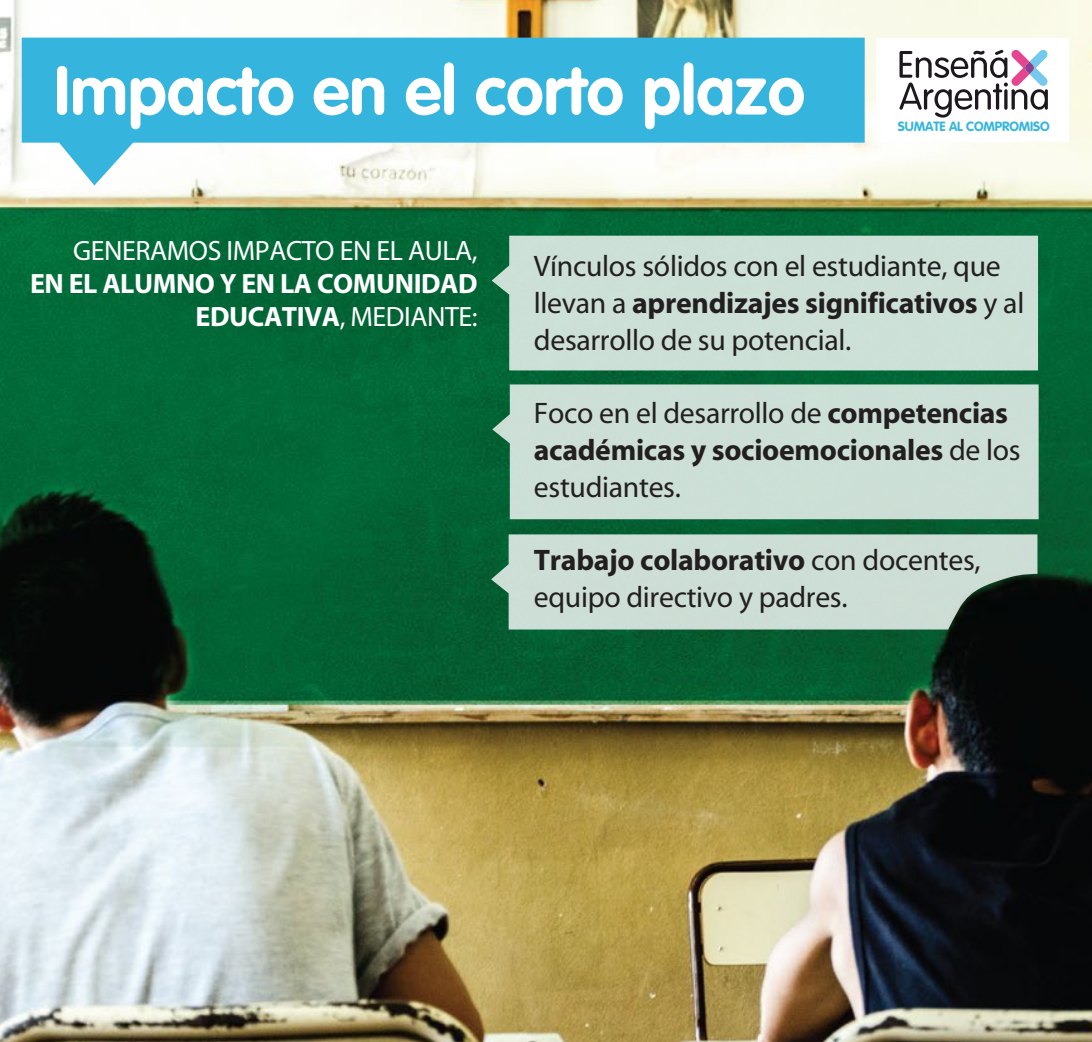
<style>
.page{position:relative;width:1092px;height:1042px;background:#fff}
.page>*{position:absolute;margin:0;border:0;box-sizing:border-box;transform-origin:0 0}
.t1{font:700 67.73px "VAG Rounded";color:#fff}
.t2{font:29.75px/36.8px "Myriad";letter-spacing:-.01em;color:#231f20}
.t3{font:700 29.75px/36.8px "Myriad";letter-spacing:-.01em;color:#231f20}
.t4{font:700 28px/33.2px "Myriad";letter-spacing:-.015em;color:#fff;text-align:right}
.t5{font:28px "Myriad";letter-spacing:-.015em;color:#fff}
.t6{font:700 13.3px "VAG Rounded";letter-spacing:-.01em;color:#35b5de}
.s1{font-weight:400}
.s2{font-weight:700}
</style>
<div class="page">
<img style="left:0;top:0;width:1091px;height:1042px">
<svg style="left:22px;top:38px;width:842px;height:147px;fill:#35b5de"></svg>
<div style="left:875px;top:38px;width:193px;height:104px;background:#fff"></div>
<svg style="left:899px;top:49px;width:148px;height:69px"></svg>
<div style="left:491px;top:236px;width:546px;height:134px;background:#cce0d6"></div>
<div style="left:492px;top:384px;width:546px;height:135px;background:#ccdfd6"></div>
<svg style="left:491px;top:534px;width:546px;height:95px;background:#b8cbc1"></svg>
<h1 class="t1" style="left:54px;top:51px;width:752px">Impacto en el corto plazo</h1>
<p class="t6" style="left:897px;top:119px;width:153px">SUMATE AL COMPROMISO</p>
<p class="t5" style="left:73px;top:237px;width:406px">GENERAMOS IMPACTO EN EL AULA,</p>
<p class="t4" style="left:30px;top:268px;width:449px">EN EL ALUMNO Y EN LA COMUNIDAD<br>EDUCATIVA<span class="s1">, MEDIANTE:</span></p>
<p class="t2" style="left:534px;top:249px;width:492px">Vínculos sólidos con el estudiante, que llevan a <span class="s2">aprendizajes significativos</span> y al desarrollo de su potencial.</p>
<p class="t3" style="left:534px;top:396px;width:488px"><span class="s1">Foco en el desarrollo de</span> competencias académicas y socioemocionales <span class="s1">de los estudiantes.</span></p>
<p class="t2" style="left:534px;top:543px;width:448px"><span class="s2">Trabajo colaborativo</span> con docentes, equipo directivo y padres.</p>
</div>
